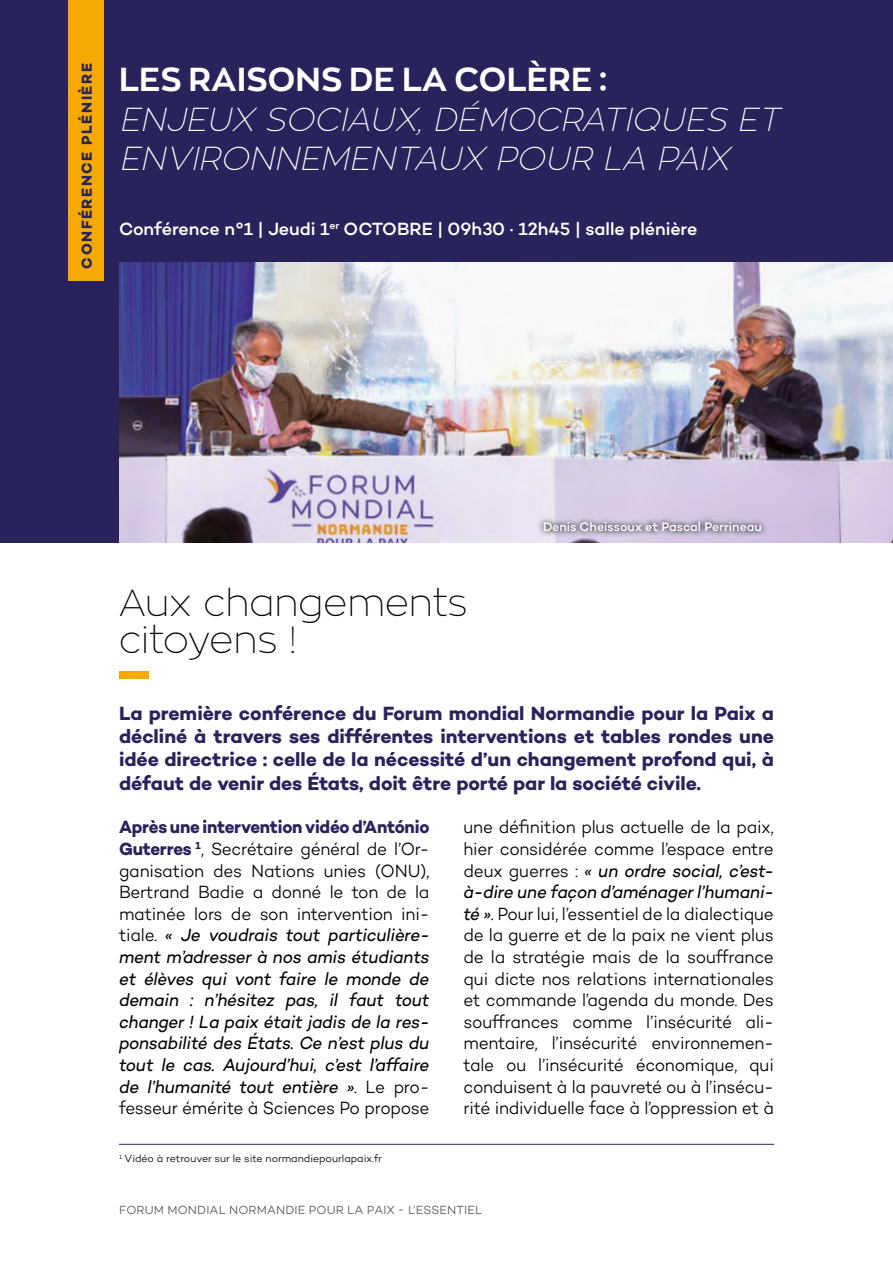
<style>
.page{position:relative;width:893px;height:1263px;background:#fff}
.page>*{position:absolute;margin:0;border:0;box-sizing:border-box;transform-origin:0 0}
.t1{font:100 37.5px/38px "Zona Pro";color:#000}
.t2{font:italic 100 33px/39.6px "Zona Pro";color:#fff}
.t3{font:700 33px "Zona Pro";letter-spacing:.01em;color:#fff}
.t4{font:700 19.5px/23.4px "Campton";letter-spacing:-.005em;color:#29235c;text-align:justify}
.t5{font:300 18px/21.6px "Campton";letter-spacing:-.015em;color:#000;text-align:justify;scale:.95 1}
.t6{font:italic 18px/21.6px "Campton";letter-spacing:-.01em;color:#000;text-align:justify;scale:.95 1}
.t7{font:500 18px "Campton";letter-spacing:-.005em;color:#fff}
.t8{font:700 14.7px "Campton";letter-spacing:.11em;color:#29235c}
.t9{font:500 12.6px "Campton";letter-spacing:-.005em;color:#fff}
.t10{font:300 12px "Campton";letter-spacing:.01em;color:#575756}
.t11{font:300 10.5px "Campton";color:#000}
.s1{font-weight:700;font-style:normal;color:#29235c}
.s2{font-weight:300;font-style:normal}
.s3{font-weight:400;font-style:italic}
</style>
<div class="page">
<div style="left:0;top:0;width:893px;height:543px;background:#29235c"></div>
<div style="left:68px;top:0;width:36px;height:281px;background:#f6a803"></div>
<img style="left:119px;top:262px;width:774px;height:281px">
<svg style="left:537px;top:517px;width:230px;height:21px;background:#b4a9bf"></svg>
<div style="left:119px;top:671px;width:30px;height:8px;background:#f6a803"></div>
<hr style="left:119px;top:1144px;width:655px;height:1px;background:#29235c">
<p class="t8" style="left:77px;top:269px;width:207px;rotate:-90deg">CONFÉRENCE PLÉNIÈRE</p>
<h2 class="t3" style="left:119px;top:59px;width:489px">LES RAISONS DE LA COLÈRE :</h2>
<h2 class="t2" style="left:119px;top:99px;width:671px">ENJEUX SOCIAUX,DÉMOCRATIQUES ET<br>ENVIRONNEMENTAUX POUR LA PAIX</h2>
<p class="t7" style="left:119px;top:217px;width:580px">Conférence n°1 | Jeudi 1<sup>er</sup> OCTOBRE | 09h30 · 12h45 | salle plénière</p>
<h1 class="t1" style="left:119px;top:583px;width:350px">Aux changements citoyens !</h1>
<p class="t9" style="left:543px;top:519px;width:220px">Denis Cheissoux et Pascal Perrineau</p>
<p class="t4" style="left:119px;top:701px;width:656px">La première conférence du Forum mondial Normandie pour la Paix a décliné à travers ses différentes interventions et tables rondes une idée directrice : celle de la nécessité d’un changement profond qui, à défaut de venir des États, doit être porté par la société civile.</p>
<p class="t6" style="left:119px;top:816px;width:328px"><span class="s1">Après une intervention vidéo d’António Guterres</span> <sup>1</sup><span class="s2">, Secrétaire général de l’Or&shy;ganisation des Nations unies (ONU), Bertrand Badie a donné le ton de la matinée lors de son intervention ini&shy;tiale.</span> « Je voudrais tout particulière&shy;ment m’adresser à nos amis étudiants et élèves qui vont faire le monde de demain : n’hésitez pas, il faut tout changer ! La paix était jadis de la res&shy;ponsabilité des États. Ce n’est plus du tout le cas. Aujourd’hui, c’est l’affaire de l’humanité tout entière »<span class="s2">. Le pro&shy;fesseur émérite à Sciences Po propose</span></p>
<p class="t5" style="left:463px;top:816px;width:328px">une définition plus actuelle de la paix, hier considérée comme l’espace entre deux guerres : <span class="s3">« un ordre social, c’est&shy;à-dire une façon d’aménager l’humani&shy;té »</span>. Pour lui, l’essentiel de la dialectique de la guerre et de la paix ne vient plus de la stratégie mais de la souffrance qui dicte nos relations internationales et commande l’agenda du monde. Des souffrances comme l’insécurité ali&shy;mentaire, l’insécurité environnemen&shy;tale ou l’insécurité économique, qui conduisent à la pauvreté ou à l’insécu&shy;rité individuelle face à l’oppression et à</p>
<p class="t11" style="left:119px;top:1152px;width:264px"><sup>1</sup> Vidéo à retrouver sur le site normandiepourlapaix.fr</p>
<p class="t10" style="left:119px;top:1203px;width:365px">FORUM MONDIAL NORMANDIE POUR LA PAIX - L’ESSENTIEL</p>
</div>
